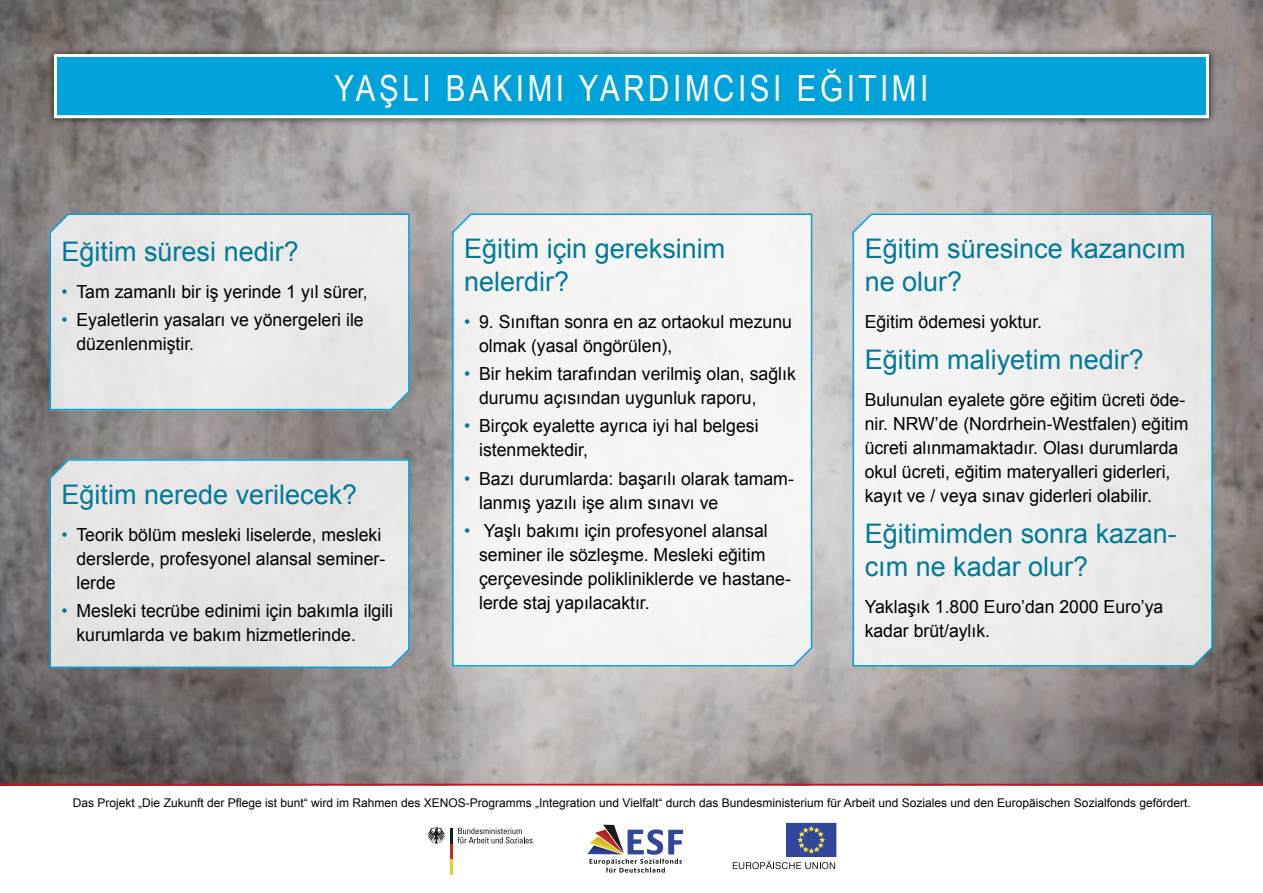
<style>
.page{position:relative;width:1263px;height:893px;background:#fff}
.page>*{position:absolute;margin:0;border:0;box-sizing:border-box;transform-origin:0 0}
.t1{font:36px "Arial Narrow";letter-spacing:.1em;color:#fff}
.t2{font:27px/33px "Arial";color:#007a9b}
.t3{font:18px/24px "Arial";color:#000}
.t4{font:12px "Arial";color:#000}
.s1{color:#007a9b}
</style>
<div class="page">
<img style="left:0;top:0;width:1263px;height:784px">
<hr style="left:0;top:784px;width:1263px;height:1px;background:#e30613">
<div style="left:49px;top:212px;width:361px;height:199px;background:#e9e8e8"></div>
<svg style="left:49px;top:458px;width:361px;height:211px;background:#d9dedf"></svg>
<svg style="left:852px;top:212px;width:361px;height:455px"></svg>
<div style="left:451px;top:212px;width:362px;height:455px;background:#f5f5f4"></div>
<div style="left:46px;top:46px;width:1171px;height:80px;background:#000;opacity:.75"></div>
<svg style="left:53px;top:53px;width:1157px;height:67px;background:#1da8da"></svg>
<hr style="left:450px;top:859px;width:3px;height:15px;background:#e8cc23">
<hr style="left:450px;top:843px;width:3px;height:16px;background:#bd2e22">
<hr style="left:450px;top:828px;width:3px;height:15px;background:#1a1a1a">
<svg style="left:427px;top:827px;width:18px;height:17px"></svg>
<svg style="left:457px;top:828px;width:76px;height:15px"></svg>
<svg style="left:587px;top:825px;width:96px;height:48px"></svg>
<svg style="left:733px;top:861px;width:102px;height:8px"></svg>
<div style="left:786px;top:823px;width:50px;height:33px;background:#31479c"></div>
<svg style="left:798px;top:827px;width:26px;height:26px"></svg>
<h1 class="t1" style="left:335px;top:62px;width:595px">YAŞLI BAKIMI YARDIMCISI EĞITIMI</h1>
<h2 class="t2" style="left:62px;top:235px;width:239px">Eğitim süresi nedir?</h2>
<p class="t3" style="left:62px;top:280px;width:308px"><span class="s1">•</span> Tam zamanlı bir iş yerinde 1 yıl sürer,</p>
<p class="t3" style="left:77px;top:308px;width:289px;text-indent:-15px"><span class="s1">•</span> Eyaletlerin yasaları ve yönergeleri ile düzenlenmiştir.</p>
<h2 class="t2" style="left:62px;top:479px;width:297px">Eğitim nerede verilecek?</h2>
<p class="t3" style="left:76px;top:523px;width:310px;text-indent:-15px"><span class="s1">•</span> Teorik bölüm mesleki liselerde, mesleki derslerde, profesyonel alansal seminer&shy;lerde</p>
<p class="t3" style="left:76px;top:599px;width:318px;text-indent:-15px"><span class="s1">•</span> Mesleki tecrübe edinimi için bakımla ilgili kurumlarda ve bakım hizmetlerinde.</p>
<h2 class="t2" style="left:464px;top:232px;width:263px">Eğitim için gereksinim nelerdir?</h2>
<p class="t3" style="left:479px;top:310px;width:314px;text-indent:-15px"><span class="s1">•</span> 9. Sınıftan sonra en az ortaokul mezunu olmak (yasal öngörülen),</p>
<p class="t3" style="left:479px;top:362px;width:318px;text-indent:-15px"><span class="s1">•</span> Bir hekim tarafından verilmiş olan, sağlık durumu açısından uygunluk raporu,</p>
<p class="t3" style="left:479px;top:414px;width:281px;text-indent:-15px"><span class="s1">•</span> Birçok eyalette ayrıca iyi hal belgesi istenmektedir,</p>
<p class="t3" style="left:479px;top:466px;width:316px;text-indent:-15px"><span class="s1">•</span> Bazı durumlarda: başarılı olarak tamam&shy;lanmış yazılı işe alım sınavı ve</p>
<p class="t3" style="left:479px;top:519px;width:313px;text-indent:-15px"><span class="s1">•</span> Yaşlı bakımı için profesyonel alansal seminer ile sözleşme. Mesleki eğitim çerçevesinde polikliniklerde ve hastane&shy;lerde staj yapılacaktır.</p>
<h2 class="t2" style="left:865px;top:232px;width:323px">Eğitim süresince kazancım ne olur?</h2>
<p class="t3" style="left:865px;top:309px;width:179px">Eğitim ödemesi yoktur.</p>
<h2 class="t2" style="left:865px;top:343px;width:281px">Eğitim maliyetim nedir?</h2>
<p class="t3" style="left:865px;top:388px;width:325px">Bulunulan eyalete göre eğitim ücreti öde&shy;nir. NRW’de (Nordrhein-Westfalen) eğitim ücreti alınmamaktadır. Olası durumlarda okul ücreti, eğitim materyalleri giderleri, kayıt ve / veya sınav giderleri olabilir.</p>
<h2 class="t2" style="left:865px;top:518px;width:314px">Eğitimimden sonra kazan&shy;cım ne kadar olur?</h2>
<p class="t3" style="left:865px;top:595px;width:300px">Yaklaşık 1.800 Euro’dan 2000 Euro’ya kadar brüt/aylık.</p>
<p class="t4" style="left:73px;top:795px;width:1119px">Das Projekt „Die Zukunft der Pflege ist bunt“ wird im Rahmen des XENOS-Programms „Integration und Vielfalt“ durch das Bundesministerium für Arbeit und Soziales und den Europäischen Sozialfonds gefördert.</p>
</div>
